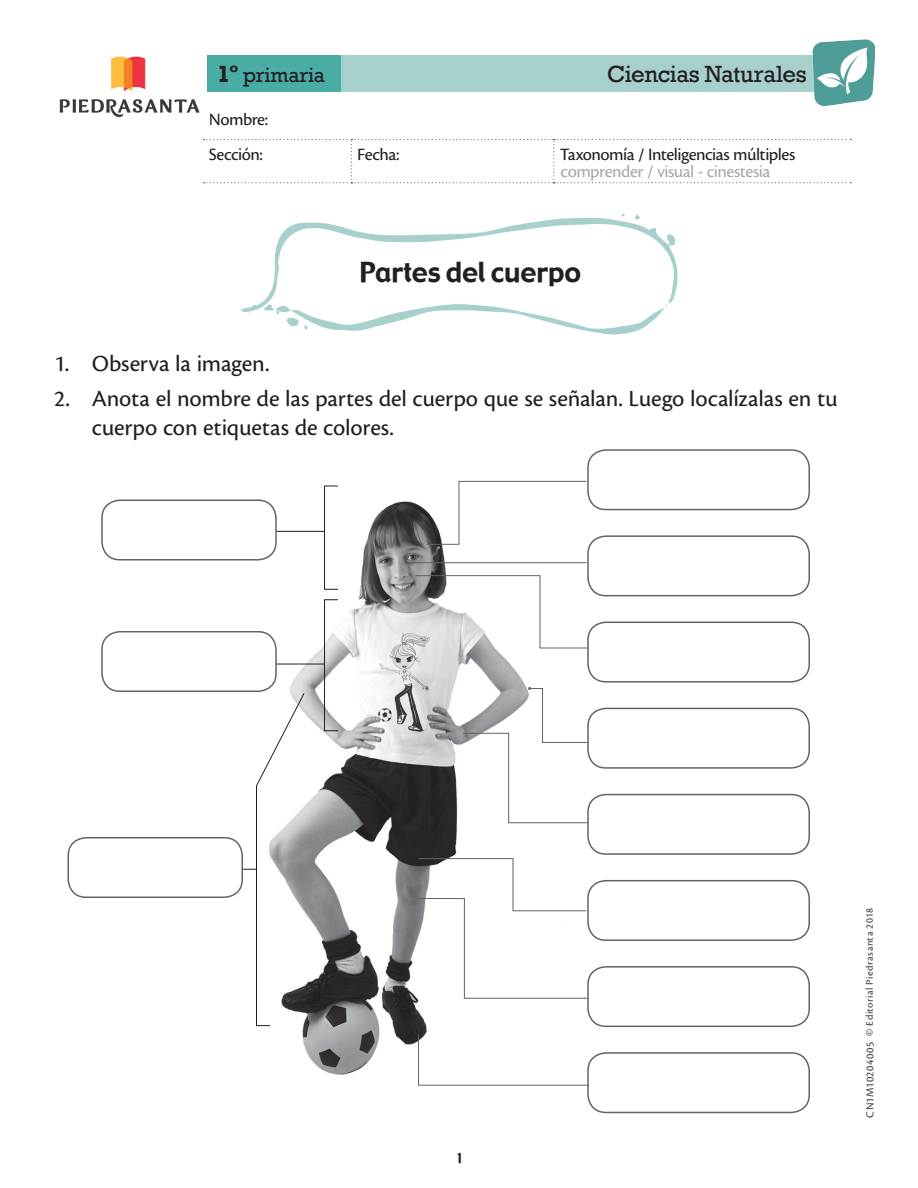
<style>
.page{position:relative;width:918px;height:1188px;background:#fff}
.page>*{position:absolute;margin:0;border:0;box-sizing:border-box;transform-origin:0 0}
.Tit_1y2{font:27px "Gadget";letter-spacing:-.005em;color:#231f20}
.Curso_NG{font:24px/28.8px "Cronos Pro Capt";letter-spacing:-.01em;color:#231f20}
.t1{font:24px "Rockwell";letter-spacing:-.015em;color:#231f20}
.t2{font:21px "Rockwell";letter-spacing:-.005em;color:#231f20}
.t3{font:18px/34.7px "Cronos Pro Capt";letter-spacing:-.03em;color:#231f20}
.Nombre_alumno{font:18px "Cronos Pro Capt";letter-spacing:-.03em;color:#a8a9ad}
.Encabezados{font:13.5px "Gadget";color:#231f20}
._2014_Editorial_Pie{font:11.25px "Cronos Pro Capt";letter-spacing:.04em;color:#3e3e3f}
.t4{font:10.5px "Cronos Pro Capt";letter-spacing:.04em;color:#3e3e3f}
.s1{font-weight:700;font-size:24px}
</style>
<div class="page">
<svg style="left:207px;top:55px;width:600px;height:37px;background:#91c8c3"></svg>
<img style="left:59px;top:56px;width:141px;height:62px">
<img style="left:807px;top:39px;width:68px;height:68px">
<svg style="left:203px;top:139px;width:648px;height:44px"></svg>
<img style="left:194px;top:498px;width:400px;height:577px">
<svg style="left:241px;top:214px;width:437px;height:121px"></svg>
<img style="left:326px;top:498px;width:10px;height:90px">
<div style="left:324px;top:486px;width:14px;height:104px;border:1px solid #231f20"></div>
<div style="left:324px;top:599px;width:14px;height:132px;border:1px solid #231f20"></div>
<div style="left:101px;top:500px;width:176px;height:61px;border:2px solid #636366;border-radius:18px"></div>
<div style="left:587px;top:449px;width:223px;height:61px;border:2px solid #636366;border-radius:18px"></div>
<div style="left:587px;top:794px;width:223px;height:61px;border:2px solid #636366;border-radius:18px"></div>
<div style="left:587px;top:535px;width:223px;height:61px;border:2px solid #636366;border-radius:18px"></div>
<div style="left:587px;top:880px;width:223px;height:61px;border:2px solid #636366;border-radius:18px"></div>
<div style="left:587px;top:622px;width:223px;height:61px;border:2px solid #636366;border-radius:18px"></div>
<div style="left:587px;top:966px;width:223px;height:61px;border:2px solid #636366;border-radius:18px"></div>
<div style="left:587px;top:708px;width:223px;height:61px;border:2px solid #636366;border-radius:18px"></div>
<div style="left:587px;top:1052px;width:223px;height:61px;border:2px solid #636366;border-radius:18px"></div>
<div style="left:101px;top:631px;width:176px;height:61px;border:2px solid #636366;border-radius:18px"></div>
<div style="left:68px;top:837px;width:175px;height:61px;border:2px solid #636366;border-radius:18px"></div>
<svg style="left:426px;top:481px;width:161px;height:64px"></svg>
<hr style="left:409px;top:562px;width:177px;height:1px;background:#636366">
<svg style="left:415px;top:575px;width:173px;height:74px"></svg>
<svg style="left:463px;top:687px;width:125px;height:137px"></svg>
<svg style="left:418px;top:858px;width:170px;height:141px"></svg>
<svg style="left:418px;top:1034px;width:171px;height:52px"></svg>
<hr style="left:277px;top:531px;width:47px;height:1px;background:#231f20">
<hr style="left:277px;top:664px;width:47px;height:1px;background:#231f20">
<svg style="left:243px;top:692px;width:62px;height:334px"></svg>
<p class="t2" style="left:217px;top:63px;width:110px"><span class="s1">1º</span> primaria</p>
<p class="t3" style="left:209px;top:102px;width:61px">Nombre:<br>Sección:</p>
<p class="t1" style="left:607px;top:60px;width:201px">Ciencias Naturales</p>
<p class="t3" style="left:357px;top:137px;width:44px">Fecha:</p>
<p class="t3" style="left:560px;top:137px;width:237px">Taxonomía / Inteligencias múltiples</p>
<p class="Nombre_alumno" style="left:561px;top:161px;width:211px">comprender / visual - cinestesia</p>
<p class="Tit_1y2" style="left:359px;top:255px;width:223px">Partes del cuerpo</p>
<p class="Curso_NG" style="left:54px;top:349px;width:217px">1. Observa la imagen.</p>
<p class="Curso_NG" style="left:92px;top:385px;width:747px;text-indent:-38px">2. Anota el nombre de las partes del cuerpo que se señalan. Luego localízalas en tu cuerpo con etiquetas de colores.</p>
<p class="Encabezados" style="left:455px;top:1149px;width:10px">1</p>
<p class="t4" style="left:864px;top:1036px;width:130px;rotate:-90deg">© Editorial Piedrasanta 2018</p>
<p class="_2014_Editorial_Pie" style="left:863px;top:1118px;width:77px;rotate:-90deg">CN1M10204005</p>
</div>
